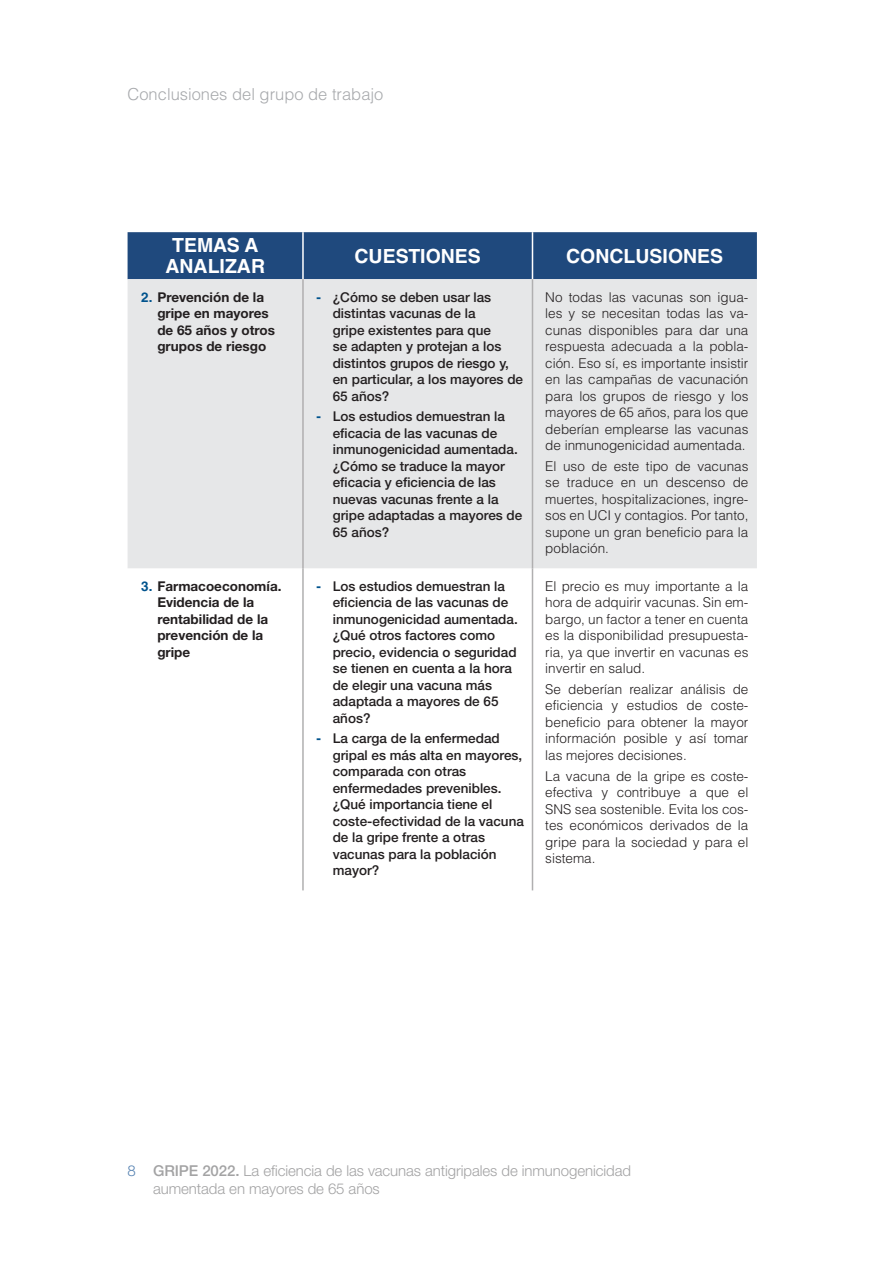
<style>
.page{position:relative;width:893px;height:1263px;background:#fff}
.page>*{position:absolute;margin:0;border:0;box-sizing:border-box;transform-origin:0 0}
.t1{font:700 19.5px/21px "Helvetica LT Std";color:#fff;text-align:center}
.t2{font:300 16.5px "Helvetica LT Std";color:#a7a9ac}
.t3{font:300 15px/18px "Helvetica Neue LT Std";letter-spacing:-.005em;color:#a3a3a4}
.t4{font:300 13.5px/16.5px "Helvetica LT Std";color:#231f20;text-align:justify}
.t5{font:500 13.5px/16.5px "Helvetica Neue LT Std";color:#231f20}
.t6{font:700 13.5px/16.5px "Helvetica Neue LT Std";color:#231f20}
.s1{font-family:"Helvetica LT Std";color:#00538d}
.s2{font-family:"Helvetica LT Std";font-weight:700;color:#00538d}
.s3{color:#5783b2}
.s4{font-weight:500}
</style>
<div class="page">
<div style="left:128px;top:232px;width:629px;height:47px;background:#1f497d"></div>
<div style="left:128px;top:279px;width:629px;height:289px;background:#e6e7e8"></div>
<hr style="left:302px;top:232px;width:2px;height:47px;background:#fff">
<hr style="left:532px;top:232px;width:1px;height:47px;background:#fff">
<hr style="left:302px;top:279px;width:2px;height:289px;background:#b0afb0">
<hr style="left:302px;top:568px;width:2px;height:322px;background:#b0afb0">
<hr style="left:532px;top:279px;width:1px;height:289px;background:#b0afb0">
<hr style="left:532px;top:568px;width:1px;height:322px;background:#b0afb0">
<p class="t2" style="left:128px;top:83px;width:257px">Conclusiones del grupo de trabajo</p>
<h1 class="t1" style="left:165px;top:235px;width:101px">TEMAS A<br>ANALIZAR</h1>
<h1 class="t1" style="left:355px;top:245px;width:128px">CUESTIONES</h1>
<h1 class="t1" style="left:566px;top:245px;width:159px">CONCLUSIONES</h1>
<p class="t6" style="left:157px;top:288px;width:119px;text-indent:-16px"><span class="s1">2.</span> Prevención de la gripe en mayores de 65 años y otros grupos de riesgo</p>
<p class="t5" style="left:333px;top:288px;width:192px;text-indent:-16px"><span class="s2">-</span> ¿Cómo se deben usar las distintas vacunas de la<br>gripe existentes para que<br>se adapten y protejan a los distintos grupos de riesgo y, en particular, a los mayores de<br>65 años?</p>
<p class="t5" style="left:333px;top:408px;width:191px;text-indent:-16px"><span class="s2">-</span> Los estudios demuestran la eficacia de las vacunas de inmunogenicidad aumentada. ¿Cómo se traduce la mayor eficacia y eficiencia de las nuevas vacunas frente a la gripe adaptadas a mayores de<br>65 años?</p>
<p class="t4" style="left:545px;top:288px;width:205px">No todas las vacunas son igua&shy;les y se necesitan todas las va&shy;cunas disponibles para dar una respuesta adecuada a la pobla&shy;ción. Eso sí, es importante insistir en las campañas de vacunación para los grupos de riesgo y los mayores de 65 años, para los que deberían emplearse las vacunas de inmunogenicidad aumentada.</p>
<p class="t4" style="left:545px;top:458px;width:205px">El uso de este tipo de vacunas se traduce en un descenso de muertes, hospitalizaciones, ingre&shy;sos en UCI y contagios. Por tanto, supone un gran beneficio para la población.</p>
<p class="t6" style="left:157px;top:577px;width:126px;text-indent:-16px"><span class="s1">3.</span> Farmacoeconomía.<br>Evidencia de la rentabilidad de la prevención de la gripe</p>
<p class="t5" style="left:333px;top:577px;width:187px;text-indent:-16px"><span class="s2">-</span> Los estudios demuestran la eficiencia de las vacunas de inmunogenicidad aumentada. ¿Qué otros factores como precio, evidencia o seguridad se tienen en cuenta a la hora de elegir una vacuna más adaptada a mayores de 65 años?</p>
<p class="t5" style="left:333px;top:730px;width:193px;text-indent:-16px"><span class="s2">-</span> La carga de la enfermedad gripal es más alta en mayores, comparada con otras enfermedades prevenibles. ¿Qué importancia tiene el coste-efectividad de la vacuna de la gripe frente a otras vacunas para la población mayor?</p>
<p class="t4" style="left:545px;top:577px;width:205px">El precio es muy importante a la hora de adquirir vacunas. Sin em&shy;bargo, un factor a tener en cuenta es la disponibilidad presupuesta&shy;ria, ya que invertir en vacunas es invertir en salud.</p>
<p class="t4" style="left:545px;top:681px;width:205px">Se deberían realizar análisis de eficiencia y estudios de coste&shy;beneficio para obtener la mayor información posible y así tomar las mejores decisiones.</p>
<p class="t4" style="left:545px;top:767px;width:205px">La vacuna de la gripe es coste&shy;efectiva y contribuye a que el SNS sea sostenible. Evita los cos&shy;tes económicos derivados de la gripe para la sociedad y para el sistema.</p>
<p class="t3" style="left:153px;top:1162px;width:479px;text-indent:-26px"><span class="s3">8</span> <span class="s4">GRIPE 2022.</span> La eficiencia de las vacunas antigripales de inmunogenicidad aumentada en mayores de 65 años</p>
</div>
